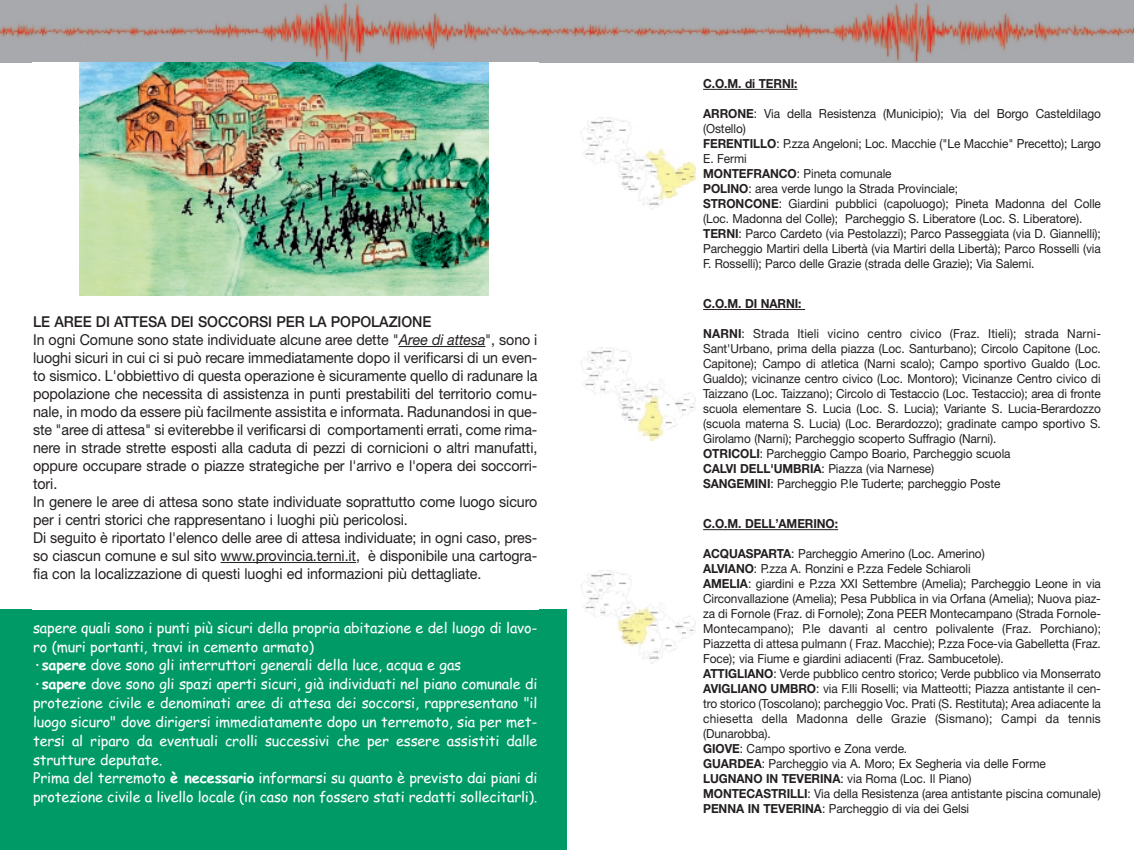
<style>
.page{position:relative;width:1134px;height:850px;background:#fff}
.page>*{position:absolute;margin:0;border:0;box-sizing:border-box;transform-origin:0 0}
.t1{font:15px/18px "Helvetica Neue";letter-spacing:-.005em;color:#231f20;scale:.95 1}
.t2{font:14.38px/18.9px "Comic Sans MS";letter-spacing:-.01em;color:#fff}
.t3{font:12.5px/15px "Helvetica Neue";letter-spacing:-.005em;color:#231f20;scale:.95 1}
.t4{font:700 12.5px "Helvetica Neue";letter-spacing:-.005em;color:#231f20;scale:.95 1}
.s1{font-weight:500}
.s2{font-style:italic}
.s3{font-weight:700}
</style>
<div class="page">
<img style="left:567px;top:0;width:567px;height:62px">
<svg style="left:0;top:0;width:567px;height:62px;background:#ab9e9e"></svg>
<hr style="left:703px;top:89px;width:94px;height:1px;background:#231f20">
<hr style="left:703px;top:309px;width:102px;height:1px;background:#231f20">
<hr style="left:703px;top:529px;width:42px;height:1px;background:#231f20">
<hr style="left:745px;top:529px;width:90px;height:1px;background:#231f20">
<img style="left:581px;top:348px;width:115px;height:92px">
<img style="left:580px;top:571px;width:115px;height:89px">
<img style="left:580px;top:117px;width:115px;height:89px">
<div style="left:0;top:609px;width:567px;height:241px;background:#009a67"></div>
<img style="left:79px;top:62px;width:410px;height:233px">
<svg style="left:399px;top:346px;width:14px;height:1px"></svg>
<hr style="left:413px;top:346px;width:72px;height:1px;background:#231f20">
<hr style="left:221px;top:562px;width:31px;height:1px;background:#231f20">
<svg style="left:252px;top:562px;width:17px;height:1px"></svg>
<hr style="left:269px;top:562px;width:65px;height:1px;background:#231f20">
<svg style="left:334px;top:562px;width:22px;height:1px"></svg>
<p class="t1" style="left:33px;top:314px;width:532px"><span class="s1">LE AREE DI ATTESA DEI SOCCORSI PER LA POPOLAZIONE<br></span>In ogni Comune sono state individuate alcune aree dette "<span class="s2">Aree di attesa</span>", sono i luoghi sicuri in cui ci si può recare immediatamente dopo il verificarsi di un even&shy;to sismico. L'obbiettivo di questa operazione è sicuramente quello di radunare la popolazione che necessita di assistenza in punti prestabiliti del territorio comu&shy;nale, in modo da essere più facilmente assistita e informata. Radunandosi in que&shy;ste "aree di attesa" si eviterebbe il verificarsi di comportamenti errati, come rima&shy;nere in strade strette esposti alla caduta di pezzi di cornicioni o altri manufatti, oppure occupare strade o piazze strategiche per l'arrivo e l'opera dei soccorri&shy;tori.<br>In genere le aree di attesa sono state individuate soprattutto come luogo sicuro per i centri storici che rappresentano i luoghi più pericolosi.<br>Di seguito è riportato l'elenco delle aree di attesa individuate; in ogni caso, pres&shy;so ciascun comune e sul sito www.provincia.terni.it, è disponibile una cartogra&shy;fia con la localizzazione di questi luoghi ed informazioni più dettagliate.</p>
<p class="t2" style="left:33px;top:620px;width:506px">sapere quali sono i punti più sicuri della propria abitazione e del luogo di lavo&shy;ro (muri portanti, travi in cemento armato)<br><span class="s3">·sapere</span> dove sono gli interruttori generali della luce, acqua e gas<br><span class="s3">·sapere</span> dove sono gli spazi aperti sicuri, già individuati nel piano comunale di protezione civile e denominati aree di attesa dei soccorsi, rappresentano "il luogo sicuro" dove dirigersi immediatamente dopo un terremoto, sia per met&shy;tersi al riparo da eventuali crolli successivi che per essere assistiti dalle strutture deputate.<br>Prima del terremoto <span class="s3">è necessario</span> informarsi su quanto è previsto dai piani di protezione civile a livello locale (in caso non fossero stati redatti sollecitarli).</p>
<p class="t4" style="left:703px;top:79px;width:101px">C.O.M. di TERNI:</p>
<p class="t3" style="left:703px;top:107px;width:420px"><span class="s3">ARRONE</span>: Via della Resistenza (Municipio); Via del Borgo Casteldilago (Ostello)<br><span class="s3">FERENTILLO</span>: P.zza Angeloni; Loc. Macchie ("Le Macchie" Precetto); Largo E. Fermi<br><span class="s3">MONTEFRANCO</span>: Pineta comunale<br><span class="s3">POLINO</span>: area verde lungo la Strada Provinciale;<br><span class="s3">STRONCONE</span>: Giardini pubblici (capoluogo); Pineta Madonna del Colle (Loc. Madonna del Colle); Parcheggio S. Liberatore (Loc. S. Liberatore).<br><span class="s3">TERNI</span>: Parco Cardeto (via Pestolazzi); Parco Passeggiata (via D. Giannelli); Parcheggio Martiri della Libertà (via Martiri della Libertà); Parco Rosselli (via F. Rosselli); Parco delle Grazie (strada delle Grazie); Via Salemi.</p>
<p class="t4" style="left:703px;top:299px;width:105px">C.O.M. DI NARNI:</p>
<p class="t3" style="left:703px;top:328px;width:420px"><span class="s3">NARNI</span>: Strada Itieli vicino centro civico (Fraz. Itieli); strada Narni-Sant'Urbano, prima della piazza (Loc. Santurbano); Circolo Capitone (Loc.<br>Capitone); Campo di atletica (Narni scalo); Campo sportivo Gualdo (Loc.<br>Gualdo); vicinanze centro civico (Loc. Montoro); Vicinanze Centro civico di Taizzano (Loc. Taizzano); Circolo di Testaccio (Loc. Testaccio); area di fronte scuola elementare S. Lucia (Loc. S. Lucia); Variante S. Lucia-Berardozzo (scuola materna S. Lucia) (Loc. Berardozzo); gradinate campo sportivo S.<br>Girolamo (Narni); Parcheggio scoperto Suffragio (Narni).<br><span class="s3">OTRICOLI</span>: Parcheggio Campo Boario, Parcheggio scuola<br><span class="s3">CALVI DELL'UMBRIA</span>: Piazza (via Narnese)<br><span class="s3">SANGEMINI</span>: Parcheggio P.le Tuderte; parcheggio Poste</p>
<p class="t4" style="left:703px;top:519px;width:144px">C.O.M. DELL’AMERINO:</p>
<p class="t3" style="left:703px;top:548px;width:420px"><span class="s3">ACQUASPARTA</span>: Parcheggio Amerino (Loc. Amerino)<br><span class="s3">ALVIANO</span>: P.zza A. Ronzini e P.zza Fedele Schiaroli<br><span class="s3">AMELIA</span>: giardini e P.zza XXI Settembre (Amelia); Parcheggio Leone in via Circonvallazione (Amelia); Pesa Pubblica in via Orfana (Amelia); Nuova piaz&shy;za di Fornole (Fraz. di Fornole); Zona PEER Montecampano (Strada Fornole-Montecampano); P.le davanti al centro polivalente (Fraz. Porchiano); Piazzetta di attesa pulmann ( Fraz. Macchie); P.zza Foce-via Gabelletta (Fraz.<br>Foce); via Fiume e giardini adiacenti (Fraz. Sambucetole).<br><span class="s3">ATTIGLIANO</span>: Verde pubblico centro storico; Verde pubblico via Monserrato <span class="s3">AVIGLIANO UMBRO</span>: via F.lli Roselli; via Matteotti; Piazza antistante il cen&shy;tro storico (Toscolano); parcheggio Voc. Prati (S. Restituta); Area adiacente la chiesetta della Madonna delle Grazie (Sismano); Campi da tennis (Dunarobba).<br><span class="s3">GIOVE</span>: Campo sportivo e Zona verde.<br><span class="s3">GUARDEA</span>: Parcheggio via A. Moro; Ex Segheria via delle Forme <span class="s3">LUGNANO IN TEVERINA</span>: via Roma (Loc. Il Piano)<br><span class="s3">MONTECASTRILLI</span>: Via della Resistenza (area antistante piscina comunale)<br><span class="s3">PENNA IN TEVERINA</span>: Parcheggio di via dei Gelsi</p>
</div>
